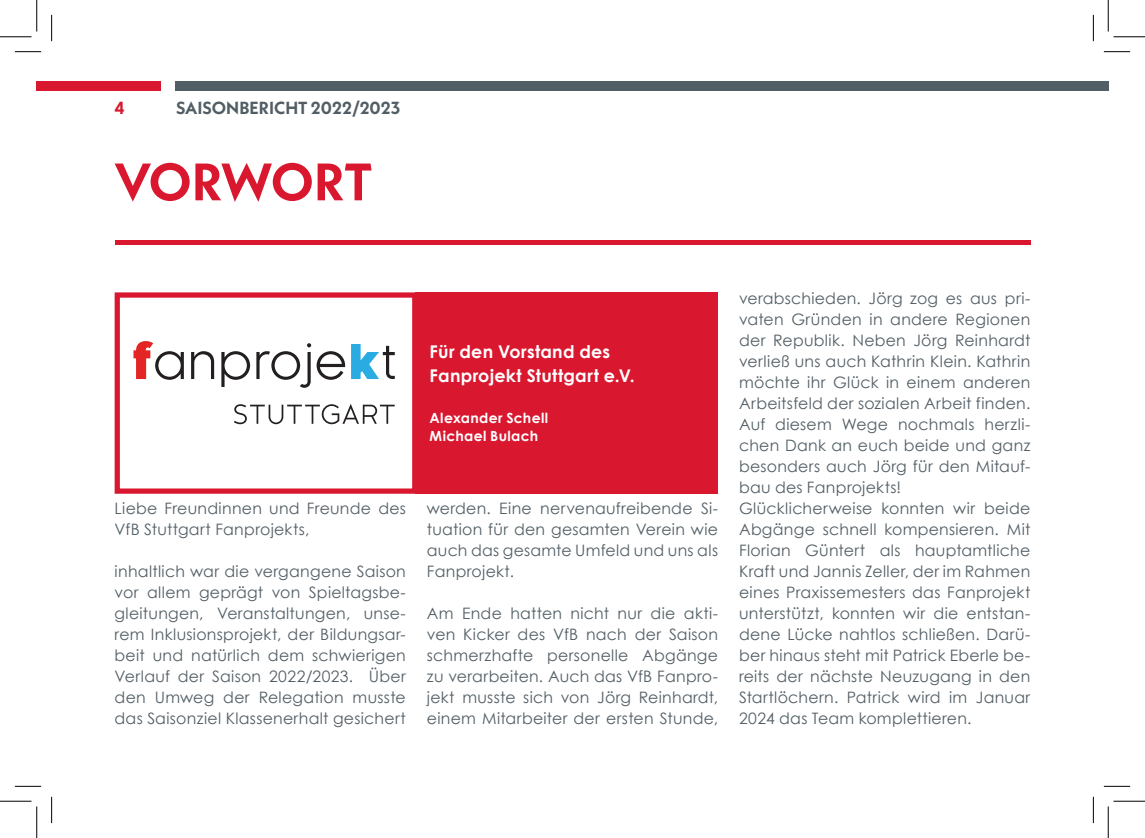
<style>
.page{position:relative;width:1145px;height:838px;background:#fff}
.page>*{position:absolute;margin:0;border:0;box-sizing:border-box;transform-origin:0 0}
.Hauptüberschriften{font:700 52.5px "Neue Kabel";letter-spacing:-.02em;color:#d9172f}
.Bildunterschrift{font:700 17.5px "Century Gothic";letter-spacing:.015em;color:#fff}
.t1{font:700 17.5px "Neue Kabel";color:#525e65}
.t2{font:700 17.5px "Neue Kabel";color:#d9172f}
.Bildunterschrift-2{font:15.75px/21px "Century Gothic";letter-spacing:.015em;color:#525e65;text-align:justify}
.Bildunterschrift-3{font:700 14px "Century Gothic";letter-spacing:.02em;color:#fff}
</style>
<div class="page">
<div style="left:37px;top:81px;width:124px;height:10px;background:#d9172f"></div>
<div style="left:115px;top:240px;width:915px;height:5px;background:#d9172f"></div>
<div style="left:415px;top:292px;width:303px;height:201px;background:#d9172f"></div>
<svg style="left:133px;top:341px;width:51px;height:39px"></svg>
<svg style="left:191px;top:351px;width:23px;height:28px"></svg>
<svg style="left:221px;top:351px;width:29px;height:36px"></svg>
<svg style="left:256px;top:343px;width:55px;height:45px"></svg>
<svg style="left:317px;top:351px;width:28px;height:29px"></svg>
<svg style="left:351px;top:344px;width:44px;height:35px"></svg>
<svg style="left:234px;top:404px;width:161px;height:20px"></svg>
<div style="left:115px;top:292px;width:302px;height:201px;border:5px solid #d9172f"></div>
<div style="left:176px;top:81px;width:932px;height:10px;background:#525e65"></div>
<svg style="left:15px;top:51px;width:26px;height:1px"></svg>
<svg style="left:1104px;top:51px;width:26px;height:1px"></svg>
<svg style="left:15px;top:786px;width:26px;height:1px"></svg>
<svg style="left:1104px;top:786px;width:26px;height:1px"></svg>
<svg style="left:51px;top:15px;width:1px;height:26px"></svg>
<svg style="left:51px;top:796px;width:1px;height:27px"></svg>
<svg style="left:1093px;top:15px;width:1px;height:26px"></svg>
<svg style="left:1093px;top:796px;width:1px;height:27px"></svg>
<hr style="left:0;top:36px;width:32px;height:1px;background:#000">
<hr style="left:1113px;top:36px;width:32px;height:1px;background:#000">
<hr style="left:0;top:800px;width:32px;height:1px;background:#000">
<hr style="left:1113px;top:800px;width:32px;height:1px;background:#000">
<hr style="left:36px;top:0;width:1px;height:31px;background:#000">
<hr style="left:36px;top:806px;width:1px;height:31px;background:#000">
<hr style="left:1108px;top:0;width:1px;height:31px;background:#000">
<hr style="left:1108px;top:806px;width:1px;height:31px;background:#000">
<p class="t2" style="left:115px;top:97px;width:12px">4</p>
<p class="t1" style="left:176px;top:97px;width:226px">SAISONBERICHT 2022/2023</p>
<p class="Hauptüberschriften" style="left:115px;top:148px;width:259px">VORWORT</p>
<p class="Bildunterschrift" style="left:430px;top:338px;width:182px">Für den Vorstand des</p>
<p class="Bildunterschrift" style="left:430px;top:362px;width:207px">Fanprojekt Stuttgart e.V.</p>
<p class="Bildunterschrift-3" style="left:430px;top:407px;width:120px">Alexander Schell</p>
<p class="Bildunterschrift-3" style="left:430px;top:425px;width:110px">Michael Bulach</p>
<p class="Bildunterschrift-2" style="left:115px;top:497px;width:293px">Liebe Freundinnen und Freunde des<br>VfB Stuttgart Fanprojekts,</p>
<p class="Bildunterschrift-2" style="left:115px;top:560px;width:293px">inhaltlich war die vergangene Saison vor allem geprägt von Spieltagsbe&shy;gleitungen, Veranstaltungen, unse&shy;rem Inklusionsprojekt, der Bildungsar&shy;beit und natürlich dem schwierigen Verlauf der Saison 2022/2023. Über den Umweg der Relegation musste das Saisonziel Klassenerhalt gesichert</p>
<p class="Bildunterschrift-2" style="left:427px;top:497px;width:293px">werden. Eine nervenaufreibende Si&shy;tuation für den gesamten Verein wie auch das gesamte Umfeld und uns als Fanprojekt.</p>
<p class="Bildunterschrift-2" style="left:427px;top:602px;width:293px">Am Ende hatten nicht nur die akti&shy;ven Kicker des VfB nach der Saison schmerzhafte personelle Abgänge zu verarbeiten. Auch das VfB Fanpro&shy;jekt musste sich von Jörg Reinhardt, einem Mitarbeiter der ersten Stunde,</p>
<p class="Bildunterschrift-2" style="left:739px;top:287px;width:293px">verabschieden. Jörg zog es aus pri&shy;vaten Gründen in andere Regionen der Republik. Neben Jörg Reinhardt verließ uns auch Kathrin Klein. Kathrin möchte ihr Glück in einem anderen Arbeitsfeld der sozialen Arbeit finden.<br>Auf diesem Wege nochmals herzli&shy;chen Dank an euch beide und ganz besonders auch Jörg für den Mitauf&shy;bau des Fanprojekts!</p>
<p class="Bildunterschrift-2" style="left:739px;top:497px;width:293px">Glücklicherweise konnten wir beide Abgänge schnell kompensieren. Mit Florian Güntert als hauptamtliche Kraft und Jannis Zeller, der im Rahmen eines Praxissemesters das Fanprojekt unterstützt, konnten wir die entstan&shy;dene Lücke nahtlos schließen. Darü&shy;ber hinaus steht mit Patrick Eberle be&shy;reits der nächste Neuzugang in den Startlöchern. Patrick wird im Januar 2024 das Team komplettieren.</p>
</div>
